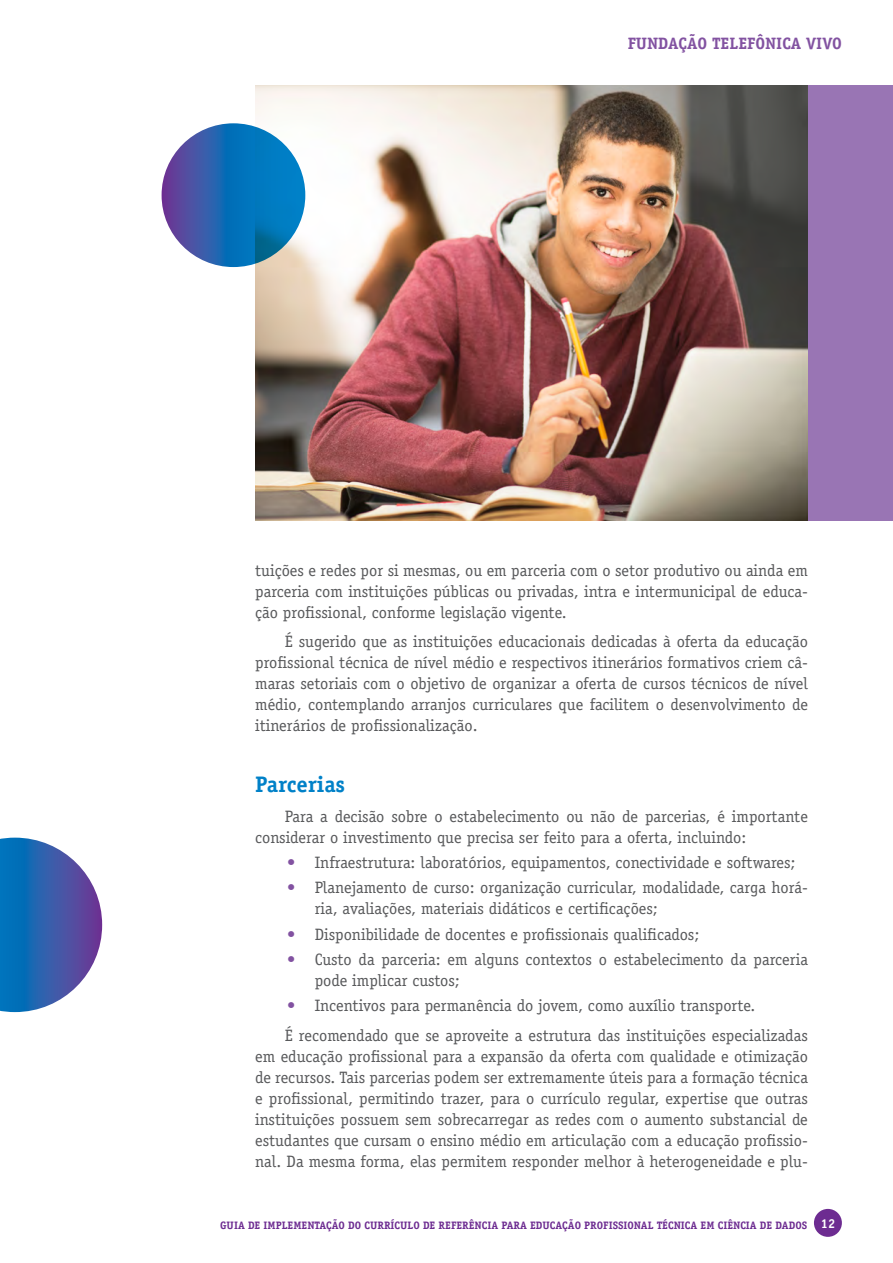
<style>
.page{position:relative;width:893px;height:1263px;background:#fff}
.page>*{position:absolute;margin:0;border:0;box-sizing:border-box;transform-origin:0 0}
.t1{font:700 22.5px "Officina Serif";color:#0081c8}
.t2{font:16.5px/21px "Officina Serif";color:#58595b}
.t3{font:700 16.5px "Officina Serif";color:#8252a1}
.t4{font:700 10.8px "Officina Serif";color:#6d2c91}
.s1{color:#8252a1}
.s2{font-size:12.9px;color:#fff}
</style>
<div class="page">
<div style="left:814px;top:1209px;width:28px;height:28px;background:#6d2c91;border-radius:50%"></div>
<div style="left:789px;top:85px;width:104px;height:436px;background:#9975b4"></div>
<img style="left:255px;top:85px;width:553px;height:436px">
<svg style="left:0;top:838px;width:102px;height:174px"></svg>
<svg style="left:162px;top:123px;width:143px;height:144px;background:#1b68b2"></svg>
<p class="t3" style="left:628px;top:33px;width:216px">FUNDAÇÃO TELEFÔNICA VIVO</p>
<p class="t2" style="left:255px;top:560px;width:554px;text-align:justify">tuições e redes por si mesmas, ou em parceria com o setor produtivo ou ainda em parceria com instituições públicas ou privadas, intra e intermunicipal de educa&shy;ção profissional, conforme legislação vigente.</p>
<p class="t2" style="left:255px;top:631px;width:554px;text-align:justify;text-indent:30px">É sugerido que as instituições educacionais dedicadas à oferta da educação profissional técnica de nível médio e respectivos itinerários formativos criem câ&shy;maras setoriais com o objetivo de organizar a oferta de cursos técnicos de nível médio, contemplando arranjos curriculares que facilitem o desenvolvimento de itinerários de profissionalização.</p>
<h1 class="t1" style="left:255px;top:771px;width:92px">Parcerias</h1>
<p class="t2" style="left:255px;top:806px;width:554px;text-indent:30px">Para a decisão sobre o estabelecimento ou não de parcerias, é importante considerar o investimento que precisa ser feito para a oferta, incluindo:</p>
<p class="t2" style="left:287px;top:852px;width:510px"><span class="s1">•</span> Infraestrutura: laboratórios, equipamentos, conectividade e softwares;</p>
<p class="t2" style="left:315px;top:877px;width:495px;text-indent:-28px"><span class="s1">•</span> Planejamento de curso: organização curricular, modalidade, carga horá&shy;ria, avaliações, materiais didáticos e certificações;</p>
<p class="t2" style="left:287px;top:923px;width:414px"><span class="s1">•</span> Disponibilidade de docentes e profissionais qualificados;</p>
<p class="t2" style="left:315px;top:949px;width:495px;text-indent:-28px"><span class="s1">•</span> Custo da parceria: em alguns contextos o estabelecimento da parceria pode implicar custos;</p>
<p class="t2" style="left:285px;top:991px;width:524px;line-height:29.5px"><span class="s1">•</span> Incentivos para permanência do jovem, como auxílio transporte.<br>É recomendado que se aproveite a estrutura das instituições especializadas</p>
<p class="t2" style="left:255px;top:1045px;width:554px;text-align:justify">em educação profissional para a expansão da oferta com qualidade e otimização de recursos. Tais parcerias podem ser extremamente úteis para a formação técnica e profissional, permitindo trazer, para o currículo regular, expertise que outras instituições possuem sem sobrecarregar as redes com o aumento substancial de estudantes que cursam o ensino médio em articulação com a educação profissio&shy;nal. Da mesma forma, elas permitem responder melhor à heterogeneidade e plu-</p>
<p class="t4" style="left:220px;top:1218px;width:617px">GUIA DE IMPLEMENTAÇÃO DO CURRÍCULO DE REFERÊNCIA PARA EDUCAÇÃO PROFISSIONAL TÉCNICA EM CIÊNCIA DE DADOS <span class="s2">12</span></p>
</div>
